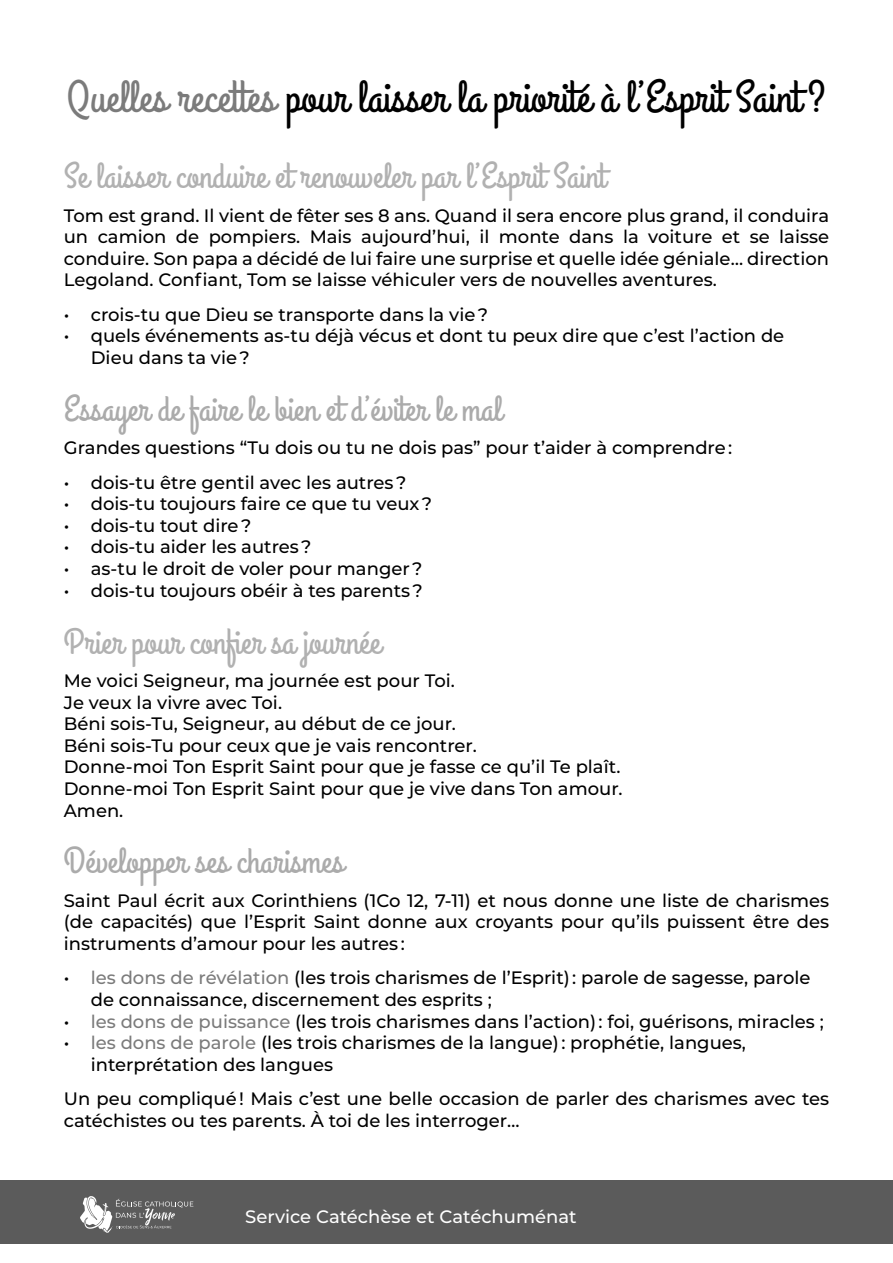
<style>
.page{position:relative;width:893px;height:1263px;background:#fff}
.page>*{position:absolute;margin:0;border:0;box-sizing:border-box;transform-origin:0 0}
.titre_partie{font:45px "Grand Hotel";color:#000}
.titre_partie-2{font:36px "Grand Hotel";color:#b1b1b1}
.titre_partie-3{font:36px "Grand Hotel";color:#ababab}
.intro_questions{font:500 18px/21.6px "Montserrat";color:#000}
.t1{font:500 18px "Montserrat";color:#fff}
.s1{color:#7b7b7b}
</style>
<div class="page">
<div style="left:0;top:1180px;width:893px;height:64px;background:#5b5b5b"></div>
<svg style="left:80px;top:1196px;width:113px;height:37px"></svg>
<p class="titre_partie" style="left:67px;top:69px;width:761px"><span class="s1">Quelles recettes</span> pour laisser la priorité à l’Esprit Saint ?</p>
<p class="titre_partie-2" style="left:64px;top:153px;width:543px">Se laisser conduire et renouveler par l’Esprit Saint</p>
<p class="intro_questions" style="left:64px;top:204px;width:767px;text-align:justify">Tom est grand. Il vient de fêter ses 8 ans. Quand il sera encore plus grand, il conduira un camion de pompiers. Mais aujourd’hui, il monte dans la voiture et se laisse conduire. Son papa a décidé de lui faire une surprise et quelle idée géniale… direction Legoland. Confiant, Tom se laisse véhiculer vers de nouvelles aventures.</p>
<p class="intro_questions" style="left:64px;top:303px;width:426px">• crois-tu que Dieu se transporte dans la vie ?</p>
<p class="intro_questions" style="left:91px;top:324px;width:695px;text-indent:-27px">• quels événements as-tu déjà vécus et dont tu peux dire que c’est l’action de<br>Dieu dans ta vie ?</p>
<p class="titre_partie-3" style="left:64px;top:386px;width:440px">Essayer de faire le bien et d’éviter le mal</p>
<p class="intro_questions" style="left:64px;top:436px;width:670px">Grandes questions “Tu dois ou tu ne dois pas” pour t’aider à comprendre :</p>
<p class="intro_questions" style="left:64px;top:471px;width:344px">• dois-tu être gentil avec les autres ?</p>
<p class="intro_questions" style="left:64px;top:492px;width:370px">• dois-tu toujours faire ce que tu veux ?</p>
<p class="intro_questions" style="left:64px;top:514px;width:189px">• dois-tu tout dire ?</p>
<p class="intro_questions" style="left:64px;top:535px;width:249px">• dois-tu aider les autres ?</p>
<p class="intro_questions" style="left:64px;top:557px;width:360px">• as-tu le droit de voler pour manger ?</p>
<p class="intro_questions" style="left:64px;top:579px;width:361px">• dois-tu toujours obéir à tes parents ?</p>
<p class="titre_partie-2" style="left:64px;top:618px;width:319px">Prier pour confier sa journée</p>
<p class="intro_questions" style="left:64px;top:669px;width:393px">Me voici Seigneur, ma journée est pour Toi.</p>
<p class="intro_questions" style="left:64px;top:691px;width:220px">Je veux la vivre avec Toi.</p>
<p class="intro_questions" style="left:64px;top:712px;width:394px">Béni sois-Tu, Seigneur, au début de ce jour.</p>
<p class="intro_questions" style="left:64px;top:734px;width:415px">Béni sois-Tu pour ceux que je vais rencontrer.</p>
<p class="intro_questions" style="left:64px;top:755px;width:558px">Donne-moi Ton Esprit Saint pour que je fasse ce qu’il Te plaît.</p>
<p class="intro_questions" style="left:64px;top:777px;width:560px">Donne-moi Ton Esprit Saint pour que je vive dans Ton amour.</p>
<p class="intro_questions" style="left:64px;top:799px;width:61px">Amen.</p>
<p class="titre_partie-3" style="left:64px;top:838px;width:282px">Développer ses charismes</p>
<p class="intro_questions" style="left:64px;top:889px;width:767px;text-align:justify">Saint Paul écrit aux Corinthiens (1Co 12, 7-11) et nous donne une liste de charismes (de capacités) que l’Esprit Saint donne aux croyants pour qu’ils puissent être des instruments d’amour pour les autres :</p>
<p class="intro_questions" style="left:91px;top:966px;width:721px;text-indent:-27px">• <span class="s1">les dons de révélation</span> (les trois charismes de l’Esprit) : parole de sagesse, parole de connaissance, discernement des esprits ;</p>
<p class="intro_questions" style="left:64px;top:1010px;width:762px">• <span class="s1">les dons de puissance</span> (les trois charismes dans l’action) : foi, guérisons, miracles ;</p>
<p class="intro_questions" style="left:91px;top:1031px;width:657px;text-indent:-27px">• <span class="s1">les dons de parole</span> (les trois charismes de la langue) : prophétie, langues, interprétation des langues</p>
<p class="intro_questions" style="left:64px;top:1087px;width:767px">Un peu compliqué ! Mais c’est une belle occasion de parler des charismes avec tes catéchistes ou tes parents. À toi de les interroger…</p>
<p class="t1" style="left:245px;top:1204px;width:333px">Service Catéchèse et Catéchuménat</p>
</div>
